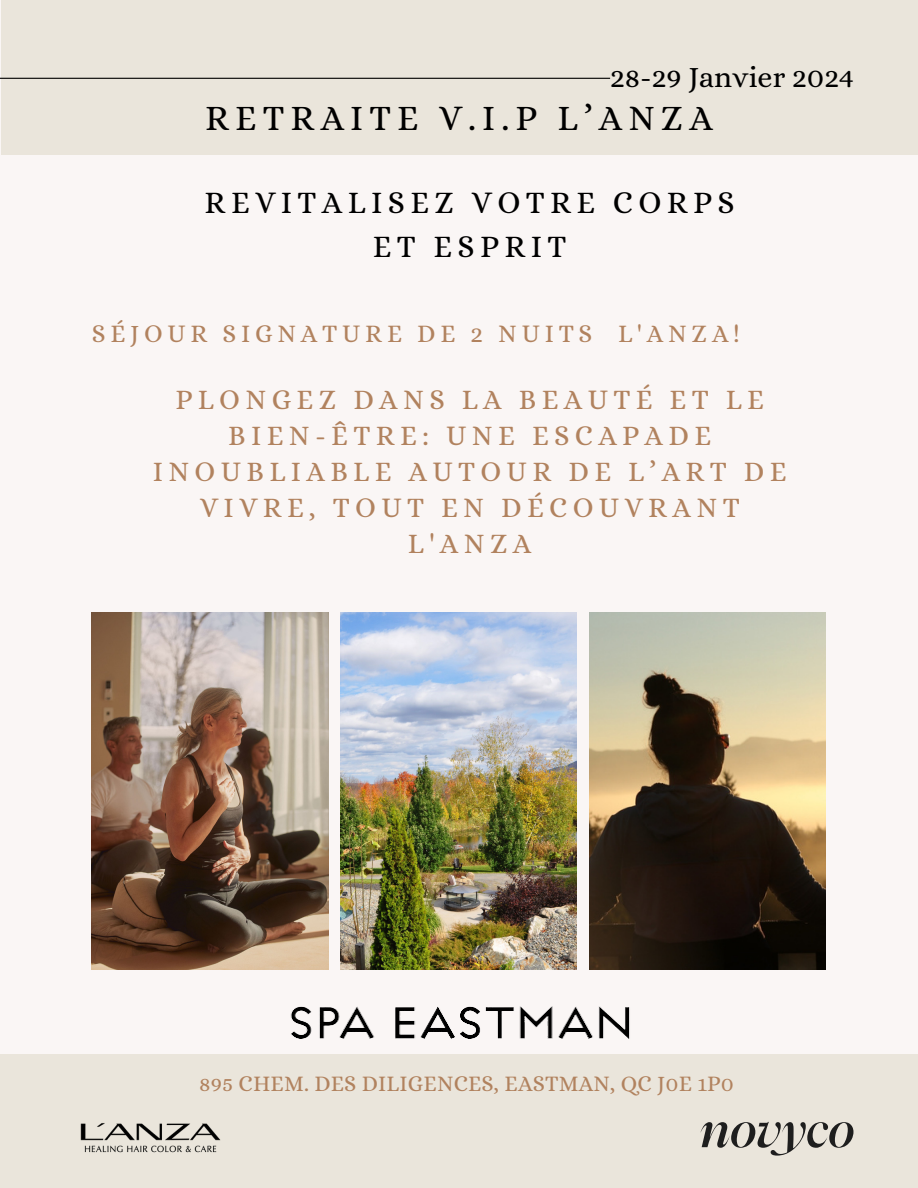
<style>
.page{position:relative;width:918px;height:1188px;background:#faf6f5}
.page>*{position:absolute;margin:0;border:0;box-sizing:border-box;transform-origin:0 0}
.t1{font:36px "Alice";letter-spacing:.17em;color:#000}
.t2{font:31.5px/43.8px "Alice";letter-spacing:.17em;color:#000;text-align:center}
.t3{font:30px "Alice";color:#000}
.t4{font:28.35px/36px "Alice";letter-spacing:.185em;color:#b1825e;text-align:center}
.t5{font:25.35px "Alice";letter-spacing:.185em;color:#b1825e}
.t6{font:22.35px "Alice";letter-spacing:.01em;color:#b1825e}
</style>
<div class="page">
<img style="left:290px;top:1006px;width:340px;height:33px">
<img style="left:92px;top:612px;width:236px;height:358px">
<img style="left:340px;top:612px;width:237px;height:358px">
<img style="left:589px;top:612px;width:236px;height:358px">
<div style="left:1px;top:0;width:917px;height:155px;background:#eae5db"></div>
<div style="left:0;top:1054px;width:918px;height:134px;background:#eae5db"></div>
<img style="left:80px;top:1123px;width:141px;height:30px">
<svg style="left:700px;top:1122px;width:153px;height:34px"></svg>
<hr style="left:0;top:78px;width:610px;height:1px;background:#000">
<p class="t3" style="left:610px;top:59px;width:245px">28-29 Janvier 2024</p>
<p class="t1" style="left:205px;top:98px;width:509px">RETRAITE V.I.P L’ANZA</p>
<p class="t2" style="left:205px;top:181px;width:532px">REVITALISEZ VOTRE CORPS<br>ET ESPRIT</p>
<p class="t5" style="left:92px;top:319px;width:650px">SÉJOUR SIGNATURE DE 2 NUITS L'ANZA!</p>
<p class="t4" style="left:153px;top:382px;width:635px">PLONGEZ DANS LA BEAUTÉ ET LE<br>BIEN-ÊTRE: UNE ESCAPADE<br>INOUBLIABLE AUTOUR DE L’ART DE<br>VIVRE, TOUT EN DÉCOUVRANT<br>L'ANZA</p>
<p class="t6" style="left:199px;top:1070px;width:536px">895 CHEM. DES DILIGENCES, EASTMAN, QC J0E 1P0</p>
</div>
